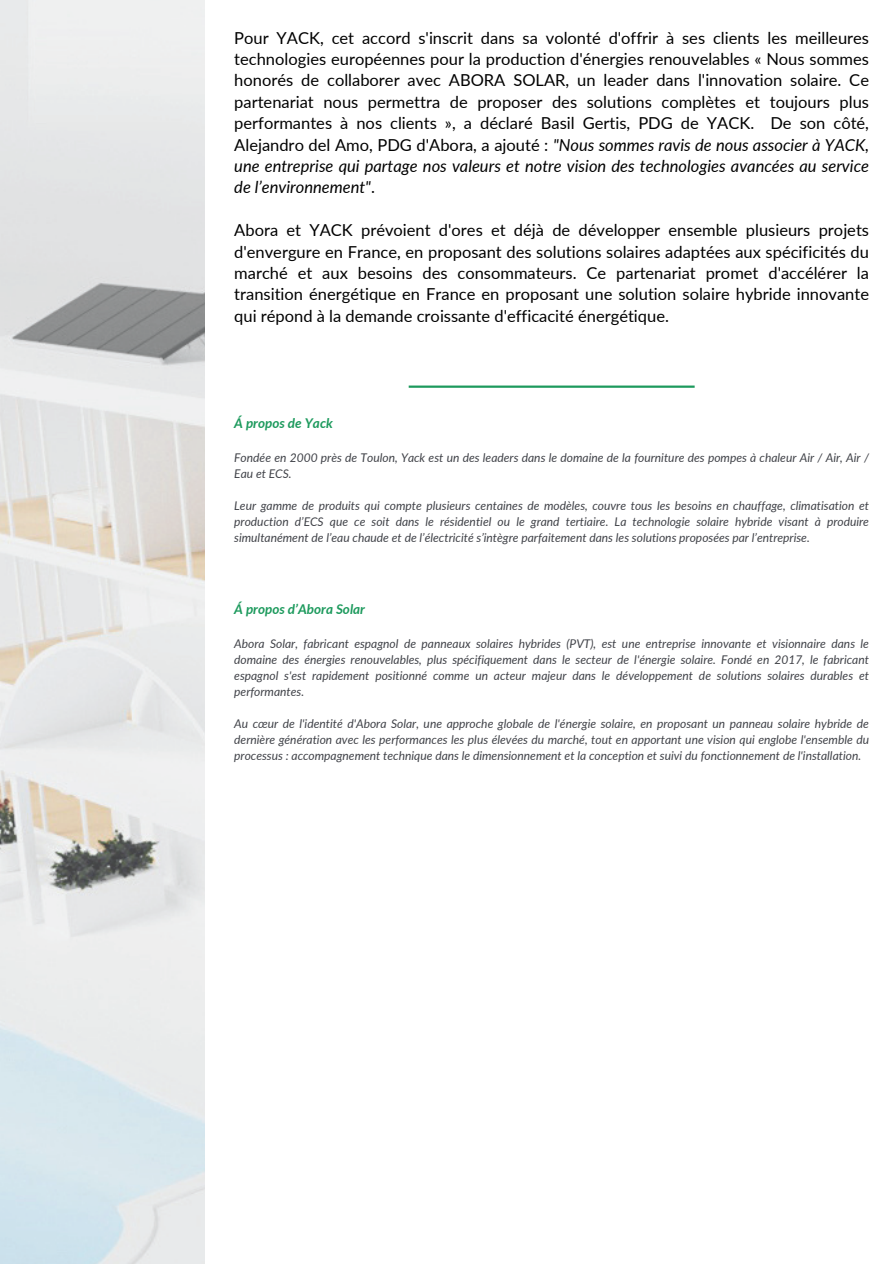
<style>
.page{position:relative;width:894px;height:1264px;background:#fff}
.page>*{position:absolute;margin:0;border:0;box-sizing:border-box;transform-origin:0 0}
.t1{font:16.5px/21.3px "Lato";color:#000;text-align:justify}
.t2{font:italic 700 13.5px "Lato";color:#1d9a5d}
.t3{font:italic 12px/16px "Lato";color:#404248;text-align:justify}
.s1{font-style:italic}
</style>
<div class="page">
<img style="left:0;top:0;width:204px;height:1263px">
<hr style="left:408px;top:385px;width:286px;height:3px;background:#1d9a5d">
<p class="t1" style="left:234px;top:26px;width:636px">Pour YACK, cet accord s'inscrit dans sa volonté d'offrir à ses clients les meilleures technologies européennes pour la production d'énergies renouvelables « Nous sommes honorés de collaborer avec ABORA SOLAR, un leader dans l'innovation solaire. Ce partenariat nous permettra de proposer des solutions complètes et toujours plus performantes à nos clients », a déclaré Basil Gertis, PDG de YACK. De son côté, Alejandro del Amo, PDG d'Abora, a ajouté : <span class="s1">"Nous sommes ravis de nous associer à YACK, une entreprise qui partage nos valeurs et notre vision des technologies avancées au service de l’environnement"</span>.</p>
<p class="t1" style="left:234px;top:219px;width:636px">Abora et YACK prévoient d'ores et déjà de développer ensemble plusieurs projets d'envergure en France, en proposant des solutions solaires adaptées aux spécificités du marché et aux besoins des consommateurs. Ce partenariat promet d'accélérer la transition énergétique en France en proposant une solution solaire hybride innovante qui répond à la demande croissante d'efficacité énergétique.</p>
<p class="t2" style="left:234px;top:413px;width:100px">Á propos de Yack</p>
<p class="t3" style="left:234px;top:449px;width:636px">Fondée en 2000 près de Toulon, Yack est un des leaders dans le domaine de la fourniture des pompes à chaleur Air / Air, Air /<br>Eau et ECS.</p>
<p class="t3" style="left:234px;top:497px;width:636px">Leur gamme de produits qui compte plusieurs centaines de modèles, couvre tous les besoins en chauffage, climatisation et production d’ECS que ce soit dans le résidentiel ou le grand tertiaire. La technologie solaire hybride visant à produire simultanément de l’eau chaude et de l’électricité s’intègre parfaitement dans les solutions proposées par l’entreprise.</p>
<p class="t2" style="left:234px;top:599px;width:132px">Á propos d’Abora Solar</p>
<p class="t3" style="left:234px;top:635px;width:636px">Abora Solar, fabricant espagnol de panneaux solaires hybrides (PVT), est une entreprise innovante et visionnaire dans le domaine des énergies renouvelables, plus spécifiquement dans le secteur de l'énergie solaire. Fondé en 2017, le fabricant espagnol s'est rapidement positionné comme un acteur majeur dans le développement de solutions solaires durables et performantes.</p>
<p class="t3" style="left:234px;top:715px;width:636px">Au cœur de l'identité d'Abora Solar, une approche globale de l'énergie solaire, en proposant un panneau solaire hybride de dernière génération avec les performances les plus élevées du marché, tout en apportant une vision qui englobe l'ensemble du processus : accompagnement technique dans le dimensionnement et la conception et suivi du fonctionnement de l'installation.</p>
</div>
